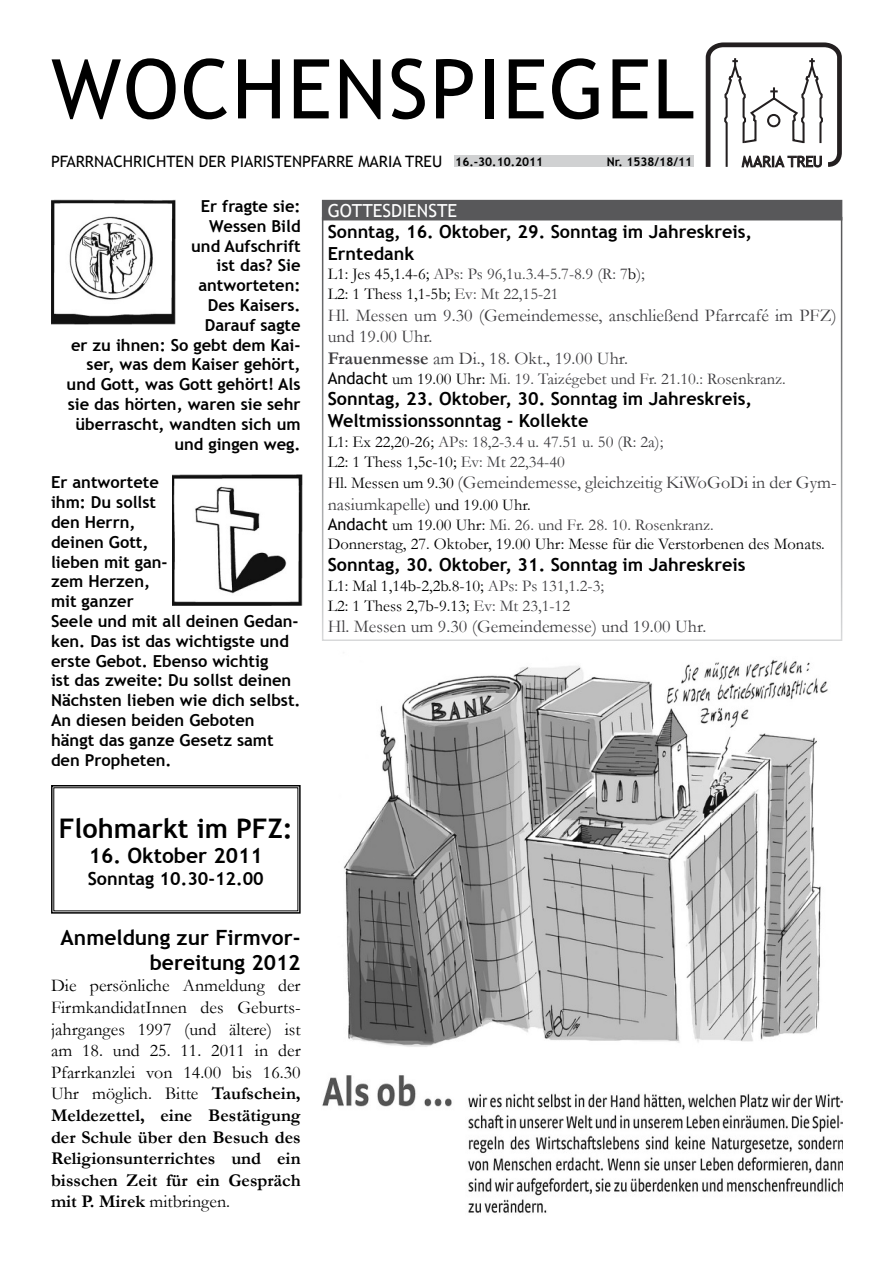
<style>
.page{position:relative;width:893px;height:1263px;background:#fff}
.page>*{position:absolute;margin:0;border:0;box-sizing:border-box;transform-origin:0 0}
.t1{font:82.5px "Trebuchet MS";letter-spacing:.025em;color:#000}
.t2{font:700 27px "Trebuchet MS";color:#000}
.t3{font:700 21px/25.2px "Trebuchet MS";color:#000;text-align:right}
.t4{font:18px/21.6px "Garamond";color:#000;text-align:justify}
.t5{font:18px/21.6px "Garamond";color:#3e3d40}
.t6{font:700 18px/21.6px "Trebuchet MS";color:#000}
.t7{font:18px "Trebuchet MS";color:#fff}
.t8{font:700 16.5px/19.8px "Trebuchet MS";color:#000;text-align:right}
.t9{font:16.5px/19.8px "Garamond";color:#3e3d40}
.t10{font:16.5px/19.8px "Garamond";color:#000}
.t11{font:15.75px "Trebuchet MS";color:#000}
.t12{font:700 12px "Trebuchet MS";color:#000}
.s1{color:#000}
.s2{font-weight:700}
.s3{font-family:"Trebuchet MS";color:#000}
.s4{font-size:16.5px;color:#000}
.s5{font-family:"Trebuchet MS"}
.s6{color:#3e3d40}
</style>
<div class="page">
<div style="left:454px;top:155px;width:127px;height:12px;background:#d0d1d2"></div>
<div style="left:565px;top:155px;width:128px;height:12px;background:#d0d1d2"></div>
<div style="left:322px;top:201px;width:519px;height:19px;background:#58585a"></div>
<div style="left:322px;top:200px;width:520px;height:20px;border:1px solid #58585a"></div>
<img style="left:51px;top:200px;width:124px;height:124px">
<img style="left:172px;top:474px;width:131px;height:131px">
<img style="left:322px;top:659px;width:520px;height:554px">
<svg style="left:51px;top:785px;width:250px;height:129px"></svg>
<svg style="left:705px;top:42px;width:136px;height:125px"></svg>
<h1 class="t1" style="left:51px;top:58px;width:644px">WOCHENSPIEGEL</h1>
<p class="t11" style="left:51px;top:155px;width:392px">PFARRNACHRICHTEN DER PIARISTENPFARRE MARIA TREU</p>
<p class="t12" style="left:455px;top:157px;width:89px">16.-30.10.2011</p>
<p class="t12" style="left:606px;top:157px;width:87px">Nr. 1538/18/11</p>
<p class="t8" style="left:201px;top:198px;width:101px">Er fragte sie:</p>
<p class="t7" style="left:327px;top:203px;width:131px">GOTTESDIENSTE</p>
<p class="t8" style="left:67px;top:217px;width:235px">Wessen Bild<br>und Aufschrift<br>ist das? Sie<br>antworteten:<br>Des Kaisers.<br>Darauf sagte<br>er zu ihnen: So gebt dem Kai&shy;ser, was dem Kaiser gehört, und Gott, was Gott gehört! Als sie das hörten, waren sie sehr überrascht, wandten sich um und gingen weg.</p>
<p class="t8" style="left:51px;top:474px;width:251px;text-align:left">Er antwortete<br>ihm: Du sollst<br>den Herrn,<br>deinen Gott,<br>lieben mit gan-<br>zem Herzen,<br>mit ganzer<br>Seele und mit all deinen Gedan&shy;ken. Das ist das wichtigste und erste Gebot. Ebenso wichtig<br>ist das zweite: Du sollst deinen<br>Nächsten lieben wie dich selbst.<br>An diesen beiden Geboten hängt das ganze Gesetz samt den Propheten.</p>
<p class="t6" style="left:327px;top:222px;width:426px">Sonntag, 16. Oktober, 29. Sonntag im Jahreskreis,<br>Erntedank</p>
<p class="t9" style="left:327px;top:266px;width:318px"><span class="s1">L1: Jes 45,1.4-6;</span> APs: Ps 96,1u.3.4-5.7-8.9 (R: 7<span class="s1">b</span>);<br><span class="s1">L2: 1 Thess 1,1-5b;</span> Ev: Mt 22,15-21</p>
<p class="t5" style="left:327px;top:306px;width:510px">Hl. Messen um 9.30 (Gemeindemesse, anschließend Pfarrcafé im PFZ) und 19.00 Uhr.<br><span class="s2">Frauenmesse</span> am Di., 18. Okt., 19.00 Uhr.</p>
<p class="t9" style="left:327px;top:371px;width:459px"><span class="s3">Andacht</span> <span class="s1">um 19.00 Uhr:</span> Mi. 19. Taizégebet und Fr. 21.10.: Rosenkranz.</p>
<p class="t6" style="left:327px;top:390px;width:426px">Sonntag, 23. Oktober, 30. Sonntag im Jahreskreis,<br>Weltmissionssonntag - Kollekte</p>
<p class="t9" style="left:327px;top:434px;width:337px"><span class="s1">L1: Ex 22,20-26;</span> APs: 18,2-3.4 u. 47.51 u. 50 (R: 2a);<br><span class="s1">L2: 1 Thess 1,5c-10;</span> Ev: Mt 22,34-40</p>
<p class="t5" style="left:327px;top:474px;width:510px"><span class="s4">Hl. Messen um 9.30</span> (Gemeindemesse, gleichzeitig KiWoGoDi in der Gym&shy;nasiumkapelle<span class="s4">) und 19.00 Uhr.</span></p>
<p class="t10" style="left:327px;top:516px;width:498px"><span class="s5">Andacht</span> um 19.00 Uhr: <span class="s6">Mi. 26. und Fr. 28. 10. Rosenkranz.<br></span>Donnerstag, 27. Oktober, 19.00 Uhr: Messe für die Verstorbenen des Monats.</p>
<p class="t6" style="left:327px;top:555px;width:419px">Sonntag, 30. Oktober, 31. Sonntag im Jahreskreis</p>
<p class="t10" style="left:327px;top:578px;width:278px">L1: Mal 1,14b-2,2b.8-10; <span class="s6">APs: Ps 131,1.2-3;<br></span>L2: 1 Thess 2,7b-9.13; <span class="s6">Ev: Mt 23,1-12</span></p>
<p class="t5" style="left:327px;top:618px;width:380px">Hl. Messen um 9.30 (Gemeindemesse) und 19.00 Uhr.</p>
<h2 class="t2" style="left:59px;top:818px;width:235px">Flohmarkt im PFZ:</h2>
<p class="t3" style="left:89px;top:845px;width:175px">16. Oktober 2011</p>
<p class="t6" style="left:88px;top:869px;width:178px">Sonntag 10.30-12.00</p>
<p class="t3" style="left:61px;top:926px;width:241px">Anmeldung zur Firmvor&shy;bereitung 2012</p>
<p class="t4" style="left:51px;top:977px;width:251px">Die persönliche Anmeldung der FirmkandidatInnen des Geburts&shy;jahrganges 1997 (und ältere) ist am 18. und 25. 11. 2011 in der Pfarrkanzlei von 14.00 bis 16.30<br>Uhr möglich. Bitte <span class="s2">Taufschein, Meldezettel, eine Bestätigung der Schule über den Besuch des Religionsunterrichtes und ein bisschen Zeit für ein Gespräch mit P. Mirek</span> mitbringen.</p>
</div>
